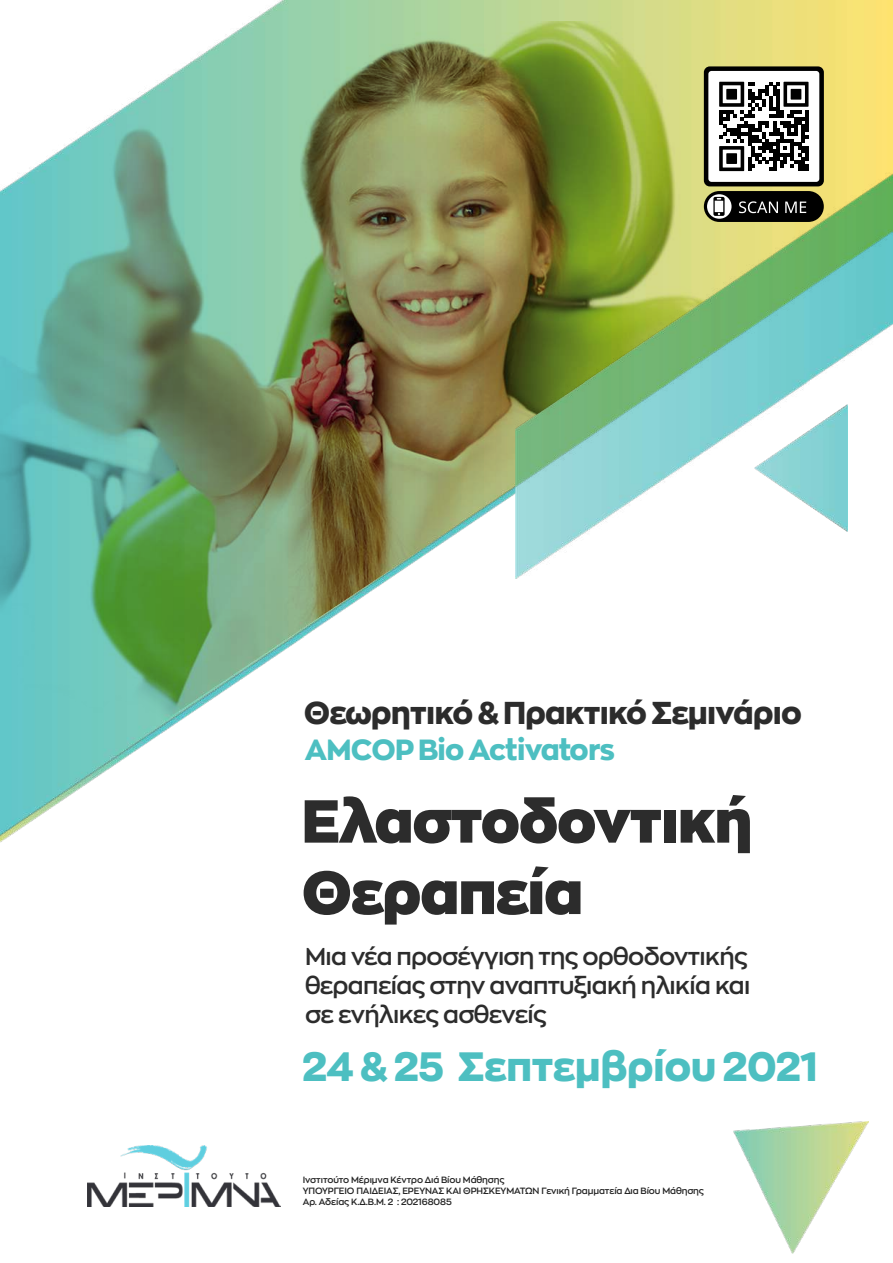
<style>
.page{position:relative;width:893px;height:1263px;background:#fff}
.page>*{position:absolute;margin:0;border:0;box-sizing:border-box;transform-origin:0 0}
.t1{font:900 59.55px/71.4px "Zona Pro";letter-spacing:-.025em;color:#2c2c2c}
.t2{font:800 40.35px "Zona Pro";letter-spacing:-.01em;color:#4dbfc1}
.t3{font:800 31.2px "Zona Pro";letter-spacing:-.025em;color:#2c2c2c}
.t4{font:800 28.65px "Zona Pro";letter-spacing:-.025em;color:#4dbfc1}
.t5{font:600 24px/28.8px "Zona Pro";letter-spacing:-.025em;color:#2c2c2c;text-align:justify}
.t6{font:600 9px/10.8px "Zona Pro";letter-spacing:-.01em;color:#242424}
</style>
<div class="page">
<img style="left:733px;top:1122px;width:136px;height:131px">
<img style="left:0;top:0;width:893px;height:839px">
<img style="left:754px;top:404px;width:94px;height:127px">
<img style="left:87px;top:1146px;width:193px;height:61px">
<svg style="left:704px;top:66px;width:120px;height:156px"></svg>
<h3 class="t3" style="left:304px;top:691px;width:500px">Θεωρητικό &amp; Πρακτικό Σεμινάριο</h3>
<h3 class="t4" style="left:305px;top:730px;width:312px">AMCOP Bio Activators</h3>
<h1 class="t1" style="left:301px;top:784px;width:453px">Ελαστοδοντική<br>Θεραπεία</h1>
<h3 class="t5" style="left:305px;top:941px;width:447px">Μια νέα προσέγγιση της ορθοδοντικής θεραπείας στην αναπτυξιακή ηλικία και σε ενήλικες ασθενείς</h3>
<h2 class="t2" style="left:302px;top:1039px;width:517px">24 &amp; 25 Σεπτεμβρίου 2021</h2>
<p class="t6" style="left:303px;top:1174px;width:403px">Ινστιτούτο Μέριμνα Κέντρο Διά Βίου Μάθησης<br>ΥΠΟΥΡΓΕΙΟ ΠΑΙΔΕΙΑΣ, ΕΡΕΥΝΑΣ ΚΑΙ ΘΡΗΣΚΕΥΜΑΤΩΝ Γενική Γραμματεία Δια Βίου Μάθησης<br>Αρ. Αδείας Κ.Δ.Β.Μ. 2 : 202168085</p>
</div>
